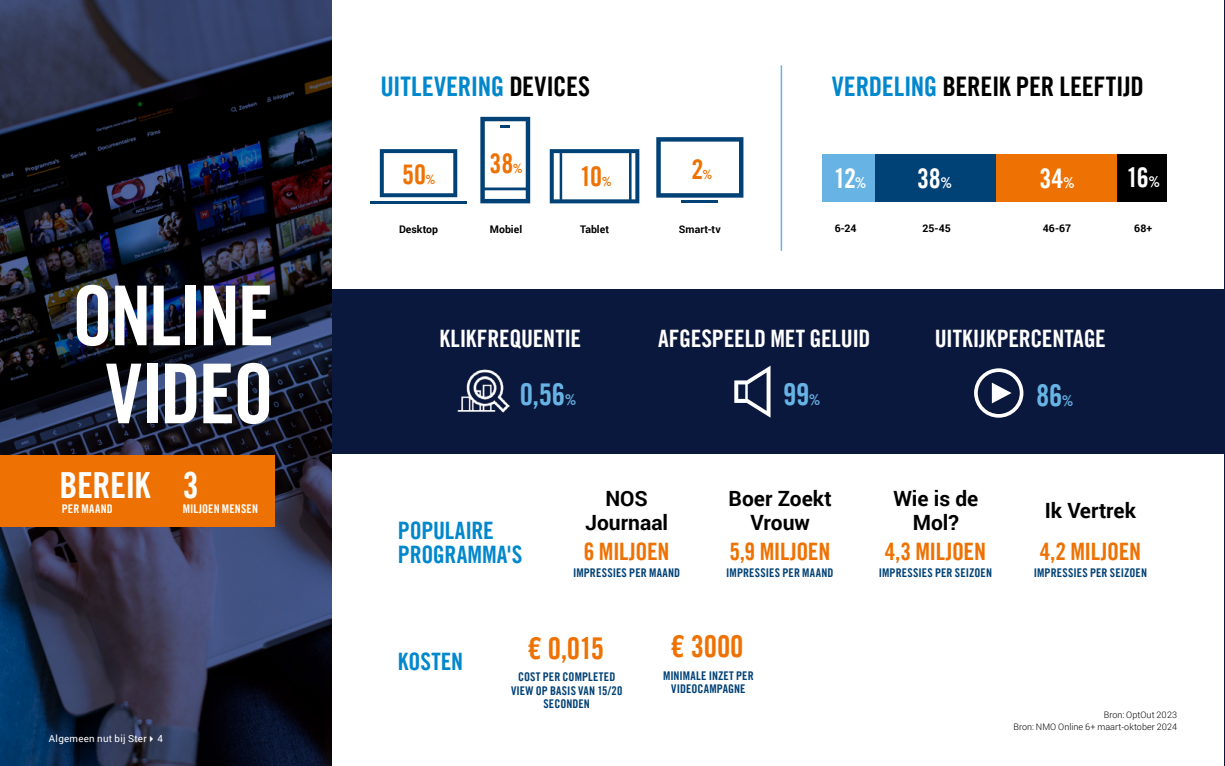
<style>
.page{position:relative;width:1225px;height:766px;background:#fff}
.page>*{position:absolute;margin:0;border:0;box-sizing:border-box;transform-origin:0 0}
.t1{font:82.5px/78px "Trade Gothic LT Com Bd Cn 20";letter-spacing:-.035em;color:#fff;text-align:center}
.t2{font:36px "Trade Gothic LT Com Bd Cn 20";letter-spacing:-.015em;color:#fff}
.t3{font:30px "Trade Gothic LT Com Bd Cn 20";color:#66b3e4}
.t4{font:30px "Trade Gothic LT Com Bd Cn 20";letter-spacing:-.01em;color:#ee7203}
.t5{font:27px "Trade Gothic LT Com Bd Cn 20";letter-spacing:-.01em;color:#000}
.t6{font:27px "Trade Gothic LT Com Bd Cn 20";letter-spacing:-.005em;color:#0087cc}
.t7{font:27px "Trade Gothic LT Com Bd Cn 20";letter-spacing:-.035em;color:#fff}
.t8{font:27px "Trade Gothic LT Com Bd Cn 20";color:#ee7203}
.t9{font:24px "Trade Gothic LT Com Bd Cn 20";letter-spacing:-.01em;color:#fff}
.t10{font:24px "Trade Gothic LT Com Bd Cn 20";letter-spacing:-.02em;color:#ee7203}
.t11{font:24px/24px "Trade Gothic LT Com Bd Cn 20";letter-spacing:-.01em;color:#0087cc}
.t12{font:700 21px/24px "Roboto";color:#000;text-align:center}
.t13{font:12.75px "Trade Gothic LT Com Bd Cn 20";color:#ee7203}
.t14{font:12px/13.5px "Trade Gothic LT Com Bd Cn 20";letter-spacing:.01em;color:#004176;text-align:center}
.t15{font:12px "Trade Gothic LT Com Bd Cn 20";letter-spacing:.01em;color:#fff}
.t16{font:700 10.5px "Roboto";color:#000}
.t17{font:9.75px "Roboto";letter-spacing:.03em;color:#fff}
.t18{font:300 9px/12px "Roboto";letter-spacing:.005em;color:#000;text-align:right}
.s1{color:#000}
.s2{color:#0087cc}
.s3{font-size:12.75px}
.s4{font-size:15px}
</style>
<div class="page">
<div style="left:13px;top:289px;width:1212px;height:164px;background:#0b183d"></div>
<svg style="left:734px;top:366px;width:36px;height:51px"></svg>
<svg style="left:974px;top:368px;width:49px;height:49px"></svg>
<img style="left:457px;top:369px;width:53px;height:44px">
<hr style="left:780px;top:65px;width:2px;height:186px;background:#66b3e4">
<hr style="left:370px;top:201px;width:96px;height:2px;background:#004176">
<svg style="left:380px;top:149px;width:77px;height:48px"></svg>
<svg style="left:480px;top:117px;width:50px;height:86px"></svg>
<svg style="left:550px;top:149px;width:89px;height:54px"></svg>
<svg style="left:656px;top:137px;width:87px;height:60px"></svg>
<hr style="left:682px;top:200px;width:36px;height:3px;background:#004176">
<div style="left:822px;top:154px;width:53px;height:47px;background:#66b3e4"></div>
<div style="left:875px;top:154px;width:121px;height:47px;background:#004176"></div>
<div style="left:996px;top:154px;width:122px;height:47px;background:#ee7203"></div>
<div style="left:1117px;top:154px;width:50px;height:47px;background:#000"></div>
<svg style="left:0;top:0;width:331px;height:765px;background:#1e2338"></svg>
<div style="left:0;top:455px;width:274px;height:71px;background:#ee7203"></div>
<h1 class="t1" style="left:72px;top:276px;width:204px">ONLINE<br>VIDEO</h1>
<h2 class="t2" style="left:60px;top:463px;width:92px">BEREIK</h2>
<p class="t15" style="left:62px;top:501px;width:53px">PER MAAND</p>
<h2 class="t2" style="left:183px;top:463px;width:17px">3</h2>
<p class="t15" style="left:183px;top:501px;width:77px">MILJOEN MENSEN</p>
<p class="t17" style="left:49px;top:731px;width:115px">Algemeen nut bij Ster✔4</p>
<h3 class="t6" style="left:380px;top:70px;width:211px">UITLEVERING <span class="s1">DEVICES</span></h3>
<h3 class="t5" style="left:832px;top:70px;width:314px"><span class="s2">VERDELING</span> BEREIK PER LEEFTIJD</h3>
<h3 class="t8" style="left:489px;top:147px;width:25px">38</h3>
<h3 class="t8" style="left:691px;top:153px;width:22px">2<span class="s3">%</span></h3>
<p class="t13" style="left:513px;top:161px;width:11px">%</p>
<h3 class="t8" style="left:402px;top:158px;width:35px">50<span class="s3">%</span></h3>
<h3 class="t8" style="left:580px;top:160px;width:33px">10<span class="s3">%</span></h3>
<h3 class="t7" style="left:833px;top:162px;width:34px">12<span class="s4">%</span></h3>
<h3 class="t7" style="left:917px;top:162px;width:36px">38<span class="s4">%</span></h3>
<h3 class="t7" style="left:1039px;top:162px;width:37px">34<span class="s4">%</span></h3>
<h3 class="t7" style="left:1126px;top:161px;width:35px">16<span class="s4">%</span></h3>
<p class="t16" style="left:399px;top:222px;width:41px">Desktop</p>
<p class="t16" style="left:490px;top:222px;width:34px">Mobiel</p>
<p class="t16" style="left:580px;top:222px;width:30px">Tablet</p>
<p class="t16" style="left:679px;top:222px;width:43px">Smart-tv</p>
<p class="t16" style="left:835px;top:220px;width:23px">6-24</p>
<p class="t16" style="left:922px;top:220px;width:30px">25-45</p>
<p class="t16" style="left:1042px;top:220px;width:30px">46-67</p>
<p class="t16" style="left:1134px;top:220px;width:19px">68+</p>
<h3 class="t9" style="left:439px;top:324px;width:143px">KLIKFREQUENTIE</h3>
<h3 class="t9" style="left:934px;top:324px;width:173px">UITKIJKPERCENTAGE</h3>
<h3 class="t3" style="left:519px;top:376px;width:58px">0,56<span class="s4">%</span></h3>
<h3 class="t9" style="left:658px;top:324px;width:214px">AFGESPEELD MET GELUID</h3>
<h3 class="t3" style="left:783px;top:375px;width:39px">99<span class="s4">%</span></h3>
<h3 class="t3" style="left:1036px;top:376px;width:39px">86<span class="s4">%</span></h3>
<h3 class="t11" style="left:398px;top:517px;width:126px">POPULAIRE<br>PROGRAMMA'S</h3>
<h3 class="t12" style="left:728px;top:486px;width:105px">Boer Zoekt<br>Vrouw</h3>
<h3 class="t12" style="left:1044px;top:498px;width:93px">Ik Vertrek</h3>
<h3 class="t12" style="left:585px;top:486px;width:85px">NOS<br>Journaal</h3>
<h3 class="t12" style="left:893px;top:486px;width:86px">Wie is de<br>Mol?</h3>
<h3 class="t10" style="left:584px;top:536px;width:87px">6 MILJOEN</h3>
<h3 class="t10" style="left:729px;top:537px;width:103px">5,9 MILJOEN</h3>
<h3 class="t10" style="left:885px;top:537px;width:103px">4,3 MILJOEN</h3>
<h3 class="t10" style="left:1039px;top:537px;width:103px">4,2 MILJOEN</h3>
<p class="t14" style="left:573px;top:565px;width:109px">IMPRESSIES PER MAAND</p>
<p class="t14" style="left:726px;top:566px;width:109px">IMPRESSIES PER MAAND</p>
<p class="t14" style="left:879px;top:566px;width:115px">IMPRESSIES PER SEIZOEN</p>
<p class="t14" style="left:1034px;top:566px;width:115px">IMPRESSIES PER SEIZOEN</p>
<h3 class="t11" style="left:398px;top:649px;width:67px">KOSTEN</h3>
<h3 class="t4" style="left:527px;top:630px;width:79px">€ 0,015</h3>
<h3 class="t4" style="left:670px;top:628px;width:75px">€ 3000</h3>
<p class="t14" style="left:663px;top:668px;width:92px">MINIMALE INZET PER<br>VIDEOCAMPAGNE</p>
<p class="t14" style="left:511px;top:669px;width:113px">COST PER COMPLETED<br>VIEW OP BASIS VAN 15/20<br>SECONDEN</p>
<p class="t18" style="left:1013px;top:708px;width:165px">Bron: OptOut 2023<br>Bron: NMO Online 6+ maart-oktober 2024</p>
</div>
